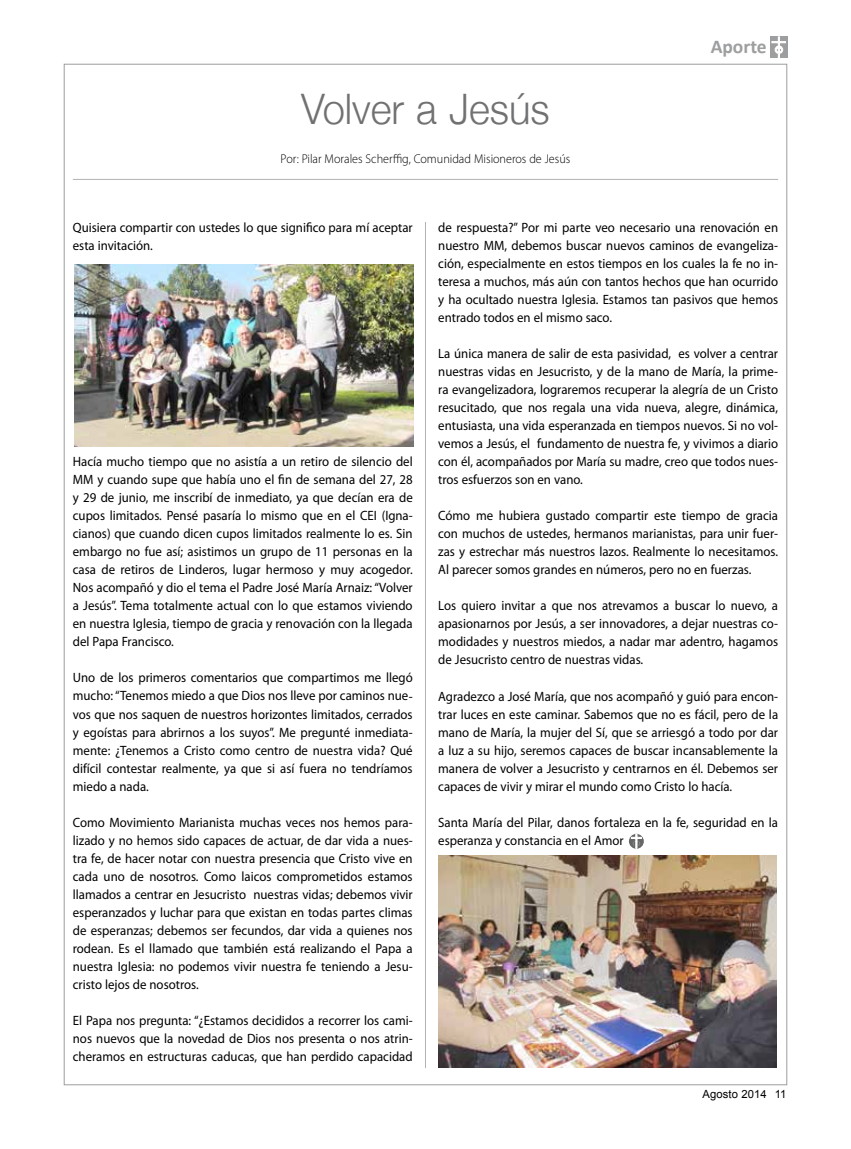
<style>
.page{position:relative;width:851px;height:1149px;background:#fff}
.page>*{position:absolute;margin:0;border:0;box-sizing:border-box;transform-origin:0 0}
.t1{font:300 42px "Helvetica Neue";color:#707172;scale:.95 1}
.t2{font:700 19.5px "Calibri";color:#9c9e9f}
.t3{font:13.5px/18px "Myriad Pro";color:#000;text-align:justify;scale:.95 1}
.t4{font:300 12.75px "Myriad Pro";color:#000;scale:.95 1}
.t5{font:11.25px "Arial";letter-spacing:.01em;color:#000}
</style>
<div class="page">
<svg style="left:770px;top:37px;width:17px;height:21px"></svg>
<svg style="left:771px;top:37px;width:14px;height:21px"></svg>
<hr style="left:73px;top:179px;width:705px;height:1px;background:#b1b3b4">
<hr style="left:425px;top:222px;width:1px;height:845px;background:#b1b3b4">
<img style="left:438px;top:855px;width:338px;height:212px">
<img style="left:74px;top:265px;width:339px;height:181px">
<svg style="left:628px;top:833px;width:15px;height:15px"></svg>
<svg style="left:631px;top:833px;width:10px;height:15px"></svg>
<h1 class="t1" style="left:301px;top:84px;width:263px">Volver a Jesús</h1>
<p class="t4" style="left:280px;top:152px;width:306px">Por: Pilar Morales Scherffig, Comunidad Misioneros de Jesús</p>
<h2 class="t2" style="left:710px;top:34px;width:58px">Aporte</h2>
<p class="t3" style="left:73px;top:218px;width:359px">Quisiera compartir con ustedes lo que significo para mí aceptar esta invitación.</p>
<p class="t3" style="left:73px;top:452px;width:359px">Hacía mucho tiempo que no asistía a un retiro de silencio del MM y cuando supe que había uno el fin de semana del 27, 28 y 29 de junio, me inscribí de inmediato, ya que decían era de cupos limitados. Pensé pasaría lo mismo que en el CEI (Igna&shy;cianos) que cuando dicen cupos limitados realmente lo es. Sin embargo no fue así; asistimos un grupo de 11 personas en la casa de retiros de Linderos, lugar hermoso y muy acogedor.<br>Nos acompañó y dio el tema el Padre José María Arnaiz: “Volver a Jesús”. Tema totalmente actual con lo que estamos viviendo en nuestra Iglesia, tiempo de gracia y renovación con la llegada del Papa Francisco.</p>
<p class="t3" style="left:73px;top:668px;width:359px">Uno de los primeros comentarios que compartimos me llegó mucho: “Tenemos miedo a que Dios nos lleve por caminos nue&shy;vos que nos saquen de nuestros horizontes limitados, cerrados y egoístas para abrirnos a los suyos”. Me pregunté inmediata&shy;mente: ¿Tenemos a Cristo como centro de nuestra vida? Qué difícil contestar realmente, ya que si así fuera no tendríamos miedo a nada.</p>
<p class="t3" style="left:73px;top:812px;width:359px">Como Movimiento Marianista muchas veces nos hemos para&shy;lizado y no hemos sido capaces de actuar, de dar vida a nues&shy;tra fe, de hacer notar con nuestra presencia que Cristo vive en cada uno de nosotros. Como laicos comprometidos estamos llamados a centrar en Jesucristo nuestras vidas; debemos vivir esperanzados y luchar para que existan en todas partes climas de esperanzas; debemos ser fecundos, dar vida a quienes nos rodean. Es el llamado que también está realizando el Papa a nuestra Iglesia: no podemos vivir nuestra fe teniendo a Jesu&shy;cristo lejos de nosotros.</p>
<p class="t3" style="left:73px;top:1010px;width:359px">El Papa nos pregunta: “¿Estamos decididos a recorrer los cami&shy;nos nuevos que la novedad de Dios nos presenta o nos atrin&shy;cheramos en estructuras caducas, que han perdido capacidad</p>
<p class="t3" style="left:438px;top:218px;width:359px">de respuesta?” Por mi parte veo necesario una renovación en nuestro MM, debemos buscar nuevos caminos de evangeliza&shy;ción, especialmente en estos tiempos en los cuales la fe no in&shy;teresa a muchos, más aún con tantos hechos que han ocurrido y ha ocultado nuestra Iglesia. Estamos tan pasivos que hemos entrado todos en el mismo saco.</p>
<p class="t3" style="left:438px;top:344px;width:359px">La única manera de salir de esta pasividad, es volver a centrar nuestras vidas en Jesucristo, y de la mano de María, la prime&shy;ra evangelizadora, lograremos recuperar la alegría de un Cristo resucitado, que nos regala una vida nueva, alegre, dinámica, entusiasta, una vida esperanzada en tiempos nuevos. Si no vol&shy;vemos a Jesús, el fundamento de nuestra fe, y vivimos a diario con él, acompañados por María su madre, creo que todos nues&shy;tros esfuerzos son en vano.</p>
<p class="t3" style="left:438px;top:506px;width:359px">Cómo me hubiera gustado compartir este tiempo de gracia con muchos de ustedes, hermanos marianistas, para unir fuer&shy;zas y estrechar más nuestros lazos. Realmente lo necesitamos.<br>Al parecer somos grandes en números, pero no en fuerzas.</p>
<p class="t3" style="left:438px;top:596px;width:359px">Los quiero invitar a que nos atrevamos a buscar lo nuevo, a apasionarnos por Jesús, a ser innovadores, a dejar nuestras co&shy;modidades y nuestros miedos, a nadar mar adentro, hagamos de Jesucristo centro de nuestras vidas.</p>
<p class="t3" style="left:438px;top:686px;width:359px">Agradezco a José María, que nos acompañó y guió para encon&shy;trar luces en este caminar. Sabemos que no es fácil, pero de la mano de María, la mujer del Sí, que se arriesgó a todo por dar a luz a su hijo, seremos capaces de buscar incansablemente la manera de volver a Jesucristo y centrarnos en él. Debemos ser capaces de vivir y mirar el mundo como Cristo lo hacía.</p>
<p class="t3" style="left:438px;top:812px;width:359px">Santa María del Pilar, danos fortaleza en la fe, seguridad en la esperanza y constancia en el Amor</p>
<p class="t5" style="left:702px;top:1086px;width:86px">Agosto 2014 11</p>
</div>
